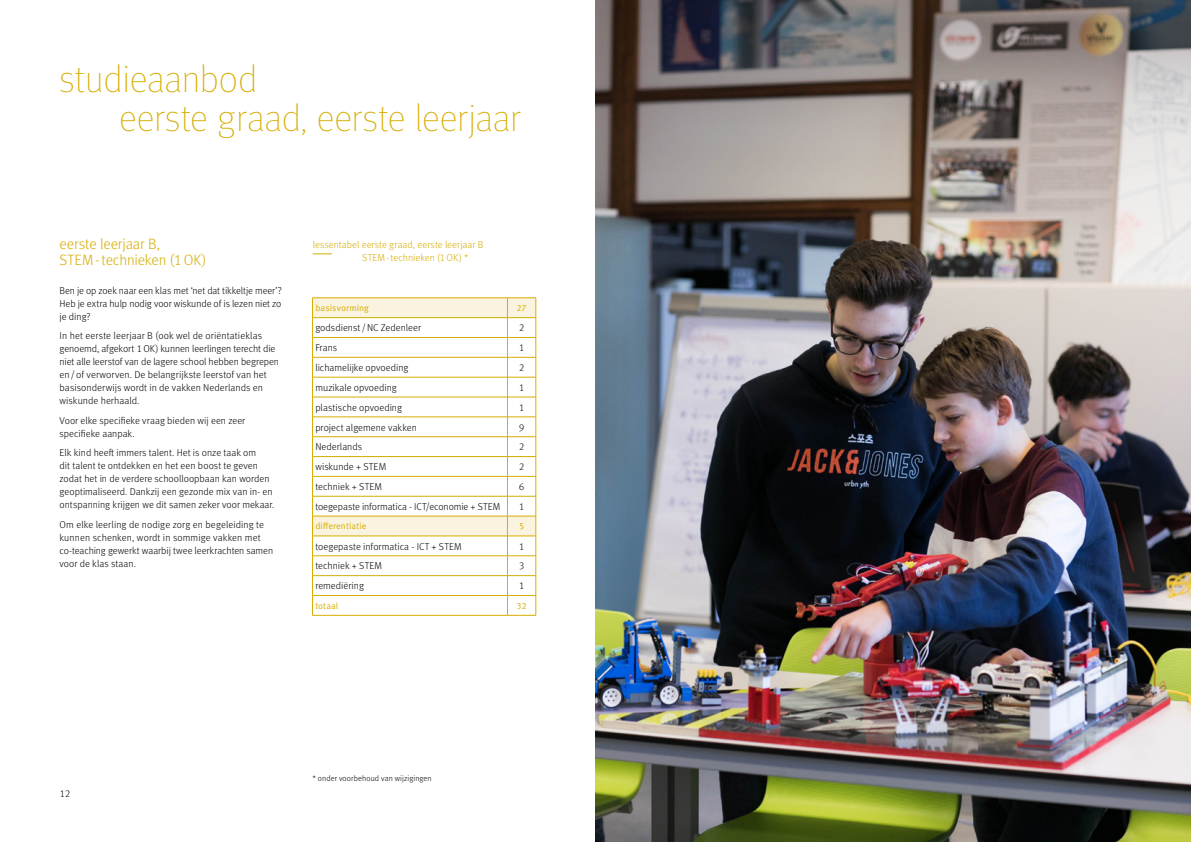
<style>
.page{position:relative;width:1191px;height:842px;background:#fff}
.page>*{position:absolute;margin:0;border:0;box-sizing:border-box;transform-origin:0 0}
.t1{font:100 38px/39px "Meta Pro";letter-spacing:-.01em;color:#d6ad00}
.t2{font:300 15px/16px "Meta Pro";letter-spacing:-.01em;color:#d6ad00}
.t3{font:300 10px/13px "Meta Pro";color:#000}
.t4{font:300 10px/13px "Meta Pro";letter-spacing:.005em;color:#d6ad00}
.t5{font:9px "Meta Pro Norm";letter-spacing:.01em;color:#d6ad00}
.t6{font:300 8px "Meta Pro";letter-spacing:.01em;color:#000}
</style>
<div class="page">
<img style="left:595px;top:0;width:596px;height:842px">
<svg style="left:313px;top:299px;width:194px;height:237px"></svg>
<hr style="left:312px;top:298px;width:195px;height:1px;background:#d6ad00">
<hr style="left:312px;top:317px;width:195px;height:1px;background:#d6ad00">
<hr style="left:312px;top:337px;width:195px;height:1px;background:#d6ad00">
<hr style="left:312px;top:357px;width:195px;height:1px;background:#d6ad00">
<hr style="left:312px;top:377px;width:195px;height:1px;background:#d6ad00">
<hr style="left:312px;top:397px;width:195px;height:1px;background:#d6ad00">
<hr style="left:312px;top:417px;width:195px;height:1px;background:#d6ad00">
<hr style="left:312px;top:436px;width:195px;height:1px;background:#d6ad00">
<hr style="left:312px;top:456px;width:195px;height:1px;background:#d6ad00">
<hr style="left:312px;top:476px;width:195px;height:1px;background:#d6ad00">
<hr style="left:312px;top:496px;width:195px;height:1px;background:#d6ad00">
<hr style="left:312px;top:575px;width:195px;height:1px;background:#d6ad00">
<hr style="left:312px;top:595px;width:195px;height:1px;background:#d6ad00">
<hr style="left:312px;top:615px;width:195px;height:1px;background:#d6ad00">
<hr style="left:312px;top:516px;width:195px;height:1px;background:#d6ad00">
<svg style="left:312px;top:299px;width:1px;height:316px"></svg>
<hr style="left:312px;top:536px;width:195px;height:1px;background:#d6ad00">
<hr style="left:312px;top:556px;width:195px;height:1px;background:#d6ad00">
<svg style="left:507px;top:298px;width:29px;height:318px"></svg>
<svg style="left:313px;top:254px;width:19px;height:1px"></svg>
<h1 class="t1" style="left:119px;top:58px;width:403px;text-indent:-60px">studieaanbod<br>eerste graad, eerste leerjaar</h1>
<h2 class="t2" style="left:60px;top:235px;width:148px">eerste leerjaar B,<br>STEM-technieken (1OK)</h2>
<p class="t3" style="left:60px;top:283px;width:224px;text-align:justify">Ben je op zoek naar een klas met ‘net dat tikkeltje meer’?<br>Heb je extra hulp nodig voor wiskunde of is lezen niet zo je ding?</p>
<p class="t3" style="left:60px;top:329px;width:221px">In het eerste leerjaar B (ook wel de oriëntatieklas genoemd, afgekort 1OK) kunnen leerlingen terecht die niet alle leerstof van de lagere school hebben begrepen en/of verworven. De belangrijkste leerstof van het basisonderwijs wordt in de vakken Nederlands en wiskunde herhaald.</p>
<p class="t3" style="left:60px;top:413px;width:187px">Voor elke specifieke vraag bieden wij een zeer specifieke aanpak.</p>
<p class="t3" style="left:60px;top:446px;width:216px">Elk kind heeft immers talent. Het is onze taak om<br>dit talent te ontdekken en het een boost te geven zodat het in de verdere schoolloopbaan kan worden geoptimaliseerd. Dankzij een gezonde mix van in- en ontspanning krijgen we dit samen zeker voor mekaar.</p>
<p class="t3" style="left:60px;top:517px;width:215px">Om elke leerling de nodige zorg en begeleiding te kunnen schenken, wordt in sommige vakken met co-teaching gewerkt waarbij twee leerkrachten samen voor de klas staan.</p>
<p class="t4" style="left:362px;top:238px;width:123px;text-indent:-50px">lessentabel eerste graad, eerste leerjaar B<br>STEM-technieken (1OK) *</p>
<p class="t5" style="left:315px;top:301px;width:55px">basisvorming</p>
<p class="t5" style="left:516px;top:301px;width:12px">27</p>
<p class="t3" style="left:315px;top:321px;width:107px">godsdienst /NC Zedenleer</p>
<p class="t3" style="left:519px;top:321px;width:7px">2</p>
<p class="t3" style="left:315px;top:341px;width:23px">Frans</p>
<p class="t3" style="left:519px;top:341px;width:7px">1</p>
<p class="t3" style="left:315px;top:361px;width:95px">lichamelijke opvoeding</p>
<p class="t3" style="left:519px;top:361px;width:7px">2</p>
<p class="t3" style="left:315px;top:380px;width:83px">muzikale opvoeding</p>
<p class="t3" style="left:519px;top:380px;width:7px">1</p>
<p class="t3" style="left:315px;top:400px;width:88px">plastische opvoeding</p>
<p class="t3" style="left:519px;top:400px;width:7px">1</p>
<p class="t3" style="left:315px;top:420px;width:103px">project algemene vakken</p>
<p class="t3" style="left:519px;top:420px;width:7px">9</p>
<p class="t3" style="left:315px;top:440px;width:48px">Nederlands</p>
<p class="t3" style="left:519px;top:440px;width:7px">2</p>
<p class="t3" style="left:315px;top:460px;width:72px">wiskunde + STEM</p>
<p class="t3" style="left:519px;top:460px;width:7px">2</p>
<p class="t3" style="left:315px;top:480px;width:68px">techniek + STEM</p>
<p class="t3" style="left:519px;top:480px;width:7px">6</p>
<p class="t3" style="left:315px;top:499px;width:186px">toegepaste informatica - ICT/economie + STEM</p>
<p class="t3" style="left:519px;top:499px;width:7px">1</p>
<p class="t5" style="left:315px;top:519px;width:53px">differentiatie</p>
<p class="t5" style="left:519px;top:519px;width:7px">5</p>
<p class="t3" style="left:315px;top:539px;width:148px">toegepaste informatica - ICT + STEM</p>
<p class="t3" style="left:519px;top:539px;width:7px">1</p>
<p class="t3" style="left:315px;top:559px;width:68px">techniek + STEM</p>
<p class="t3" style="left:519px;top:559px;width:7px">3</p>
<p class="t3" style="left:315px;top:579px;width:50px">remediëring</p>
<p class="t3" style="left:519px;top:579px;width:7px">1</p>
<p class="t5" style="left:315px;top:599px;width:24px">totaal</p>
<p class="t5" style="left:516px;top:599px;width:12px">32</p>
<p class="t3" style="left:60px;top:787px;width:12px">12</p>
<p class="t6" style="left:313px;top:772px;width:121px">* onder voorbehoud van wijzigingen</p>
</div>
